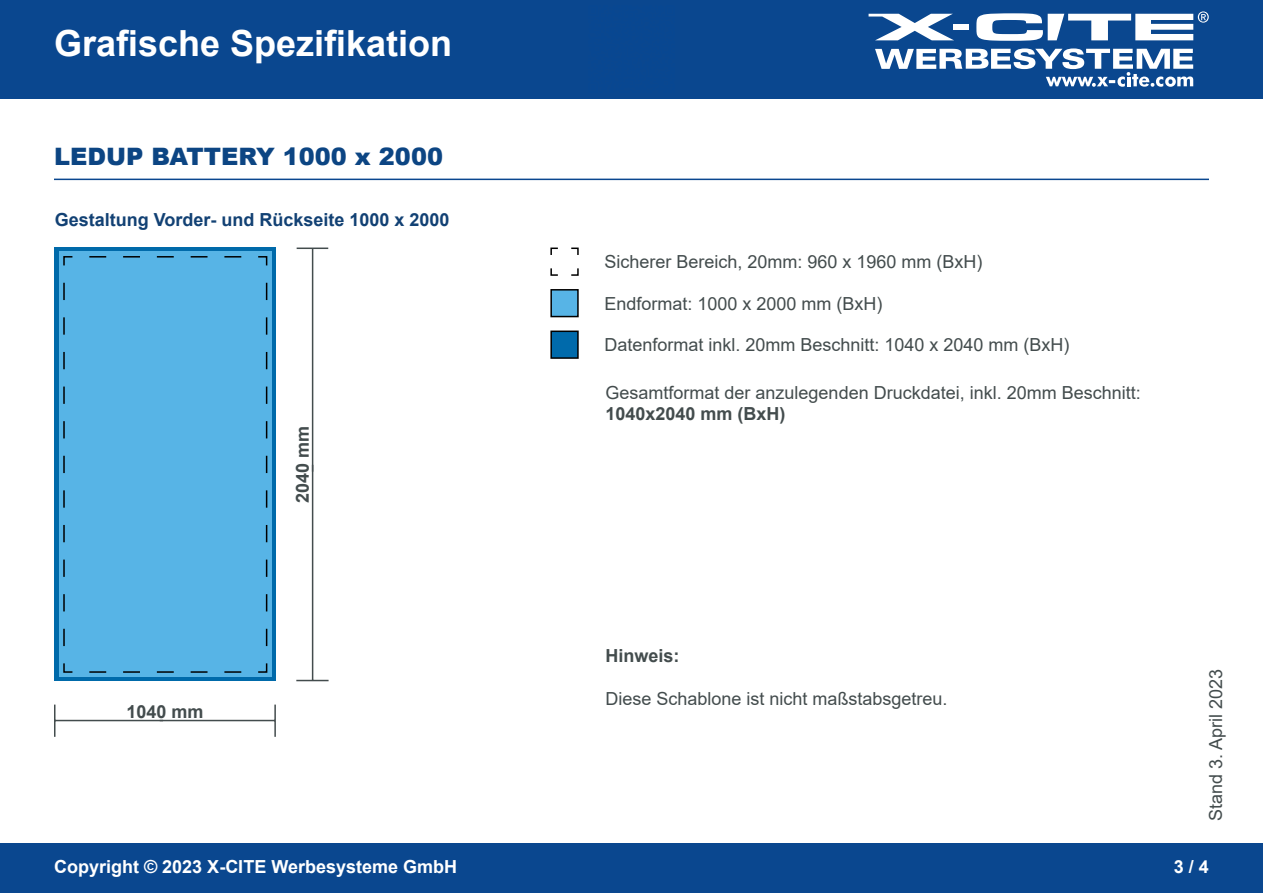
<style>
.page{position:relative;width:1263px;height:893px;background:#fff}
.page>*{position:absolute;margin:0;border:0;box-sizing:border-box;transform-origin:0 0}
.t1{font:700 36px "Arial";color:#fff}
.t2{font:900 24px "Arial";color:#0c4583}
.t3{font:18px "Arial";color:#434c4d}
.t4{font:700 18px "Arial";color:#fff}
.t5{font:700 18px "Arial";color:#124174}
.t6{font:700 18px "Arial";color:#434c4d}
</style>
<div class="page">
<div style="left:0;top:0;width:1263px;height:98px;background:#0a478f"></div>
<div style="left:0;top:844px;width:1263px;height:49px;background:#0a478f"></div>
<svg style="left:868px;top:14px;width:85px;height:26px"></svg>
<div style="left:953px;top:24px;width:15px;height:6px;background:#fff"></div>
<svg style="left:875px;top:48px;width:318px;height:39px"></svg>
<svg style="left:976px;top:11px;width:233px;height:30px"></svg>
<hr style="left:54px;top:179px;width:1155px;height:1px;background:#0a478f">
<svg style="left:550px;top:247px;width:29px;height:29px"></svg>
<div style="left:551px;top:290px;width:27px;height:27px;background:#57b4e6"></div>
<div style="left:550px;top:289px;width:29px;height:28px;border:2px solid #000"></div>
<div style="left:551px;top:331px;width:27px;height:27px;background:#006aab"></div>
<div style="left:550px;top:331px;width:29px;height:28px;border:2px solid #000"></div>
<div style="left:55px;top:248px;width:221px;height:433px;background:#006aaa"></div>
<div style="left:59px;top:252px;width:213px;height:425px;background:#57b4e6"></div>
<svg style="left:63px;top:256px;width:205px;height:417px"></svg>
<hr style="left:296px;top:680px;width:33px;height:1px;background:#434c4d">
<hr style="left:312px;top:465px;width:1px;height:215px;background:#434c4d">
<hr style="left:297px;top:248px;width:31px;height:1px;background:#434c4d">
<hr style="left:312px;top:249px;width:1px;height:223px;background:#434c4d">
<hr style="left:274px;top:705px;width:2px;height:32px;background:#434c4d">
<hr style="left:160px;top:720px;width:115px;height:1px;background:#434c4d">
<hr style="left:54px;top:705px;width:2px;height:32px;background:#434c4d">
<hr style="left:55px;top:720px;width:108px;height:1px;background:#434c4d">
<h1 class="t1" style="left:54px;top:18px;width:400px">Grafische Spezifikation</h1>
<h2 class="t2" style="left:54px;top:139px;width:390px">LEDUP BATTERY 1000 x 2000</h2>
<p class="t5" style="left:55px;top:207px;width:396px">Gestaltung Vorder- und Rückseite 1000 x 2000</p>
<p class="t6" style="left:126px;top:699px;width:79px">1040 mm</p>
<p class="t6" style="left:290px;top:503px;width:79px;rotate:-90deg">2040 mm</p>
<p class="t3" style="left:604px;top:249px;width:380px">Sicherer Bereich, 20mm: 960 x 1960 mm (BxH)</p>
<p class="t3" style="left:604px;top:291px;width:280px">Endformat: 1000 x 2000 mm (BxH)</p>
<p class="t3" style="left:604px;top:332px;width:467px">Datenformat inkl. 20mm Beschnitt: 1040 x 2040 mm (BxH)</p>
<p class="t3" style="left:605px;top:380px;width:537px">Gesamtformat der anzulegenden Druckdatei, inkl. 20mm Beschnitt:</p>
<p class="t6" style="left:605px;top:401px;width:182px">1040x2040 mm (BxH)</p>
<p class="t6" style="left:605px;top:643px;width:76px">Hinweis:</p>
<p class="t3" style="left:605px;top:686px;width:344px">Diese Schablone ist nicht maßstabsgetreu.</p>
<p class="t3" style="left:1203px;top:821px;width:154px;rotate:-90deg">Stand 3. April 2023</p>
<p class="t4" style="left:54px;top:854px;width:405px">Copyright © 2023 X-CITE Werbesysteme GmbH</p>
<p class="t4" style="left:1174px;top:854px;width:37px">3 / 4</p>
</div>
